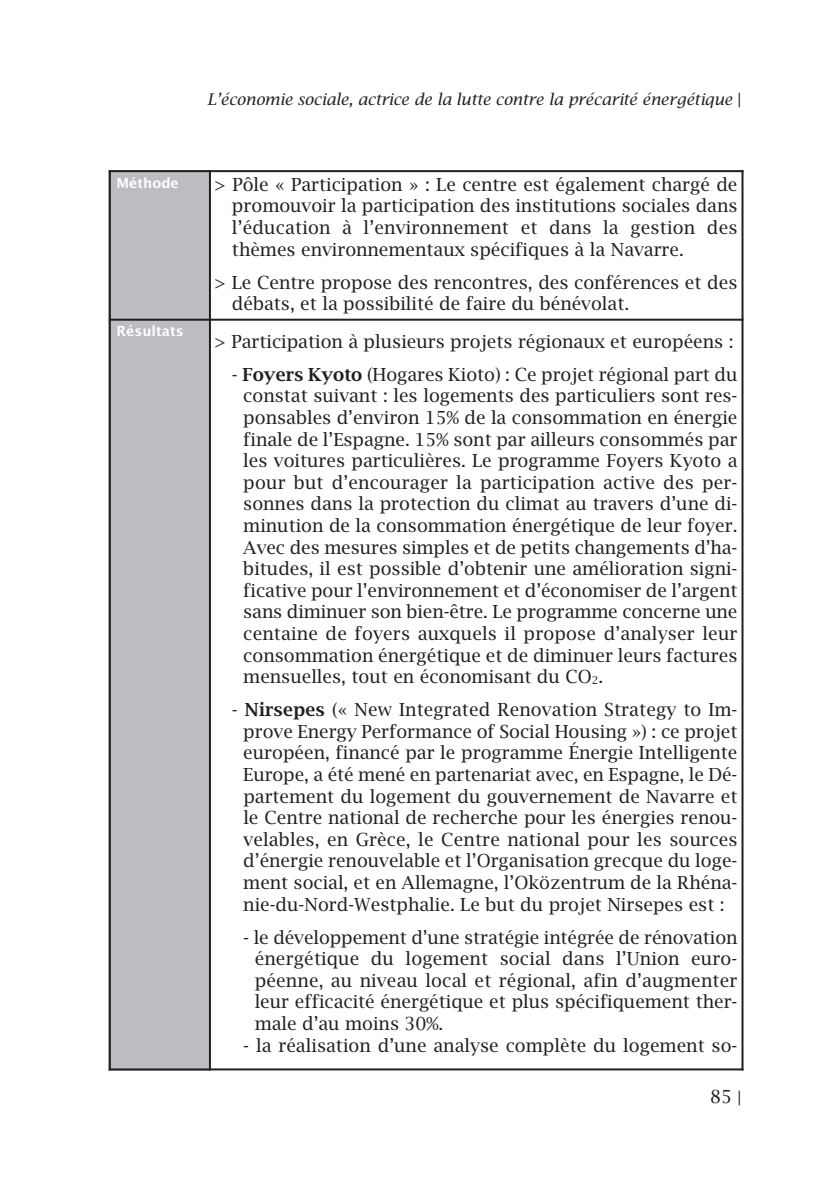
<style>
.page{position:relative;width:840px;height:1191px;background:#fff}
.page>*{position:absolute;margin:0;border:0;box-sizing:border-box;transform-origin:0 0}
.t1{font:18px/21.6px "Lucida Bright";color:#231f20;text-align:justify}
.t2{font:italic 16px "Lucida Bright";color:#231f20}
.t3{font:700 14px "Lucida Grande";color:#fff}
.s1{font-style:normal}
.s2{font-weight:600}
.s3{font-size:10.8px}
.s4{font-size:16px}
</style>
<div class="page">
<div style="left:109px;top:170px;width:101px;height:150px;background:#bcbdc0"></div>
<div style="left:109px;top:320px;width:101px;height:750px;background:#bcbdc0"></div>
<hr style="left:109px;top:170px;width:2px;height:900px;background:#231f20">
<hr style="left:209px;top:170px;width:2px;height:900px;background:#231f20">
<hr style="left:741px;top:170px;width:2px;height:900px;background:#231f20">
<hr style="left:109px;top:170px;width:634px;height:2px;background:#231f20">
<hr style="left:109px;top:319px;width:634px;height:2px;background:#231f20">
<hr style="left:109px;top:1068px;width:634px;height:2px;background:#231f20">
<p class="t2" style="left:207px;top:91px;width:535px">L’économie sociale, actrice de la lutte contre la précarité énergétique <span class="s1">|</span></p>
<p class="t3" style="left:116px;top:175px;width:64px">Méthode</p>
<p class="t1" style="left:232px;top:174px;width:506px;text-indent:-17px">&gt; Pôle « Participation » : Le centre est également chargé de promouvoir la participation des institutions sociales dans l’éducation à l’environnement et dans la gestion des thèmes environnementaux spécifiques à la Navarre.</p>
<p class="t1" style="left:232px;top:271px;width:506px;text-indent:-17px">&gt; Le Centre propose des rencontres, des conférences et des débats, et la possibilité de faire du bénévolat.</p>
<p class="t3" style="left:116px;top:323px;width:69px">Résultats</p>
<p class="t1" style="left:215px;top:331px;width:519px">&gt; Participation à plusieurs projets régionaux et européens :</p>
<p class="t1" style="left:243px;top:364px;width:495px;text-indent:-11px">- <span class="s2">Foyers Kyoto</span> (Hogares Kioto) : Ce projet régional part du constat suivant : les logements des particuliers sont res&shy;ponsables d’environ 15% de la consommation en énergie finale de l’Espagne. 15% sont par ailleurs consommés par les voitures particulières. Le programme Foyers Kyoto a pour but d’encourager la participation active des per&shy;sonnes dans la protection du climat au travers d’une di&shy;minution de la consommation énergétique de leur foyer.<br>Avec des mesures simples et de petits changements d’ha&shy;bitudes, il est possible d’obtenir une amélioration signi&shy;ficative pour l’environnement et d’économiser de l’argent sans diminuer son bien-être. Le programme concerne une centaine de foyers auxquels il propose d’analyser leur consommation énergétique et de diminuer leurs factures mensuelles, tout en économisant du CO<span class="s3">2</span>.</p>
<p class="t1" style="left:243px;top:699px;width:495px;text-indent:-11px">- <span class="s2">Nirsepes</span> (« New Integrated Renovation Strategy to Im&shy;prove Energy Performance of Social Housing ») : ce projet européen, financé par le programme Énergie Intelligente Europe, a été mené en partenariat avec, en Espagne, le Dé&shy;partement du logement du gouvernement de Navarre et le Centre national de recherche pour les énergies renou&shy;velables, en Grèce, le Centre national pour les sources d’énergie renouvelable et l’Organisation grecque du loge&shy;ment social, et en Allemagne, l’Oközentrum de la Rhéna&shy;nie-du-Nord-Westphalie. Le but du projet Nirsepes est :</p>
<p class="t1" style="left:254px;top:926px;width:484px;text-indent:-11px">- le développement d’une stratégie intégrée de rénovation énergétique du logement social dans l’Union euro&shy;péenne, au niveau local et régional, afin d’augmenter leur efficacité énergétique et plus spécifiquement ther&shy;male d’au moins 30%.</p>
<p class="t1" style="left:243px;top:1034px;width:495px">- la réalisation d’une analyse complète du logement so-</p>
<p class="t1" style="left:709px;top:1085px;width:33px">85 <span class="s4">|</span></p>
</div>
